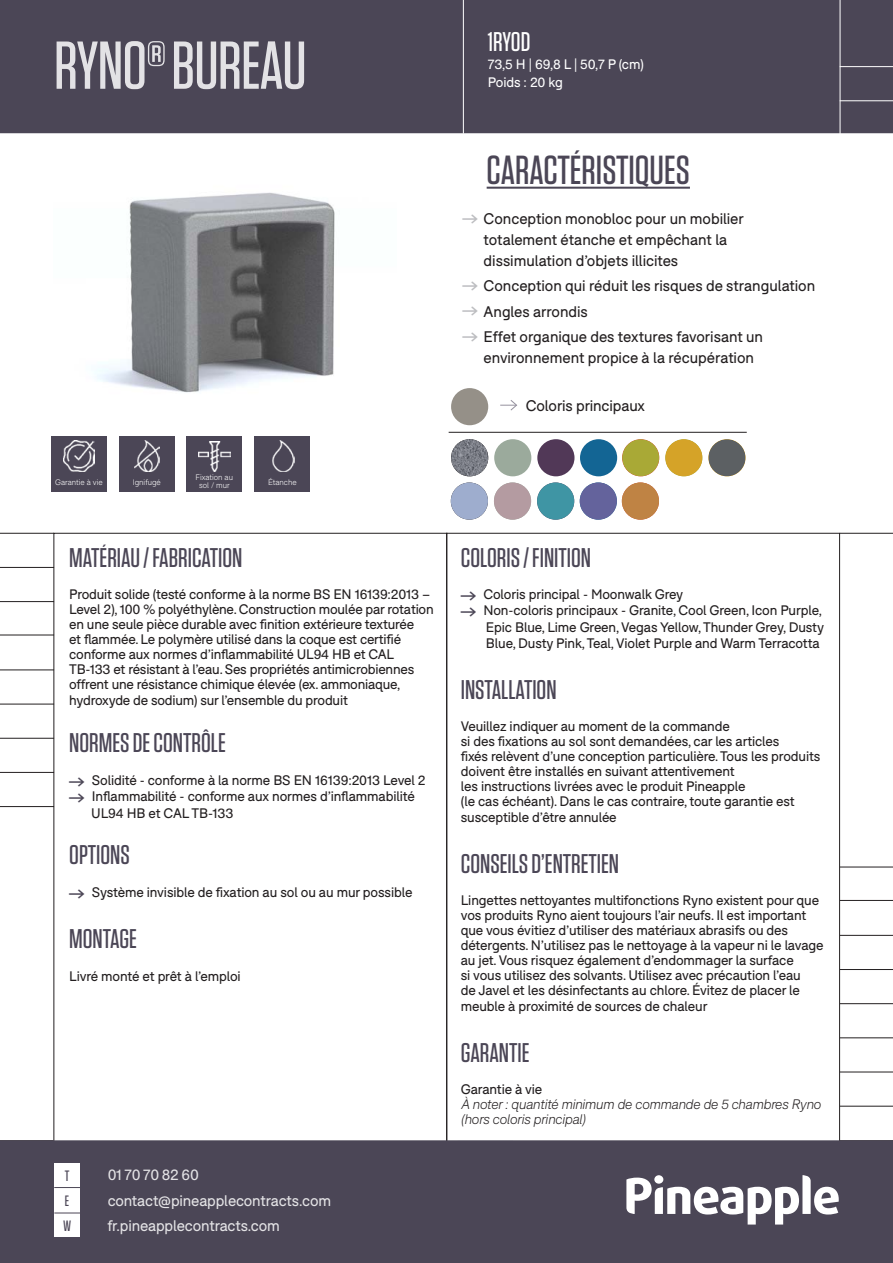
<style>
.page{position:relative;width:893px;height:1263px;background:#fff}
.page>*{position:absolute;margin:0;border:0;box-sizing:border-box;transform-origin:0 0}
.t1{font:500 67.5px "Tungsten";letter-spacing:-.01em;color:#fff}
.t2{font:500 40.5px "Tungsten";color:#4b4656}
.t3{font:500 27px "Tungsten";color:#4b4656}
.t4{font:500 27px "Tungsten";letter-spacing:-.005em;color:#fff}
.FEATURES___OPTIONS_b{font:15px/21px "F37 Bolton";letter-spacing:-.005em;color:#231f20}
.t5{font:15px "F37 Bolton";letter-spacing:-.01em;color:#fff}
.t6{font:500 15px "Tungsten";color:#4b4656}
.t7{font:13.5px/15px "F37 Bolton";letter-spacing:-.01em;color:#231f20}
.t8{font:italic 300 13.5px/15px "F37 Bolton";letter-spacing:-.02em;color:#231f20}
.t9{font:13.5px "F37 Bolton";letter-spacing:-.01em;color:#fff}
.t10{font:300 7.8px/7.8px "F37 Bolton";color:#fff;text-align:center}
.s1{font-family:"Pinearrow";color:#4b4656}
.s2{font-family:"Pinearrow";font-size:13.5px;color:#bcbdc0}
</style>
<div class="page">
<div style="left:1px;top:1px;width:891px;height:131px;background:#4b4656"></div>
<div style="left:0;top:0;width:893px;height:133px;border:2px solid #4b4656"></div>
<div style="left:1px;top:1141px;width:891px;height:121px;background:#4b4656"></div>
<div style="left:0;top:1140px;width:893px;height:123px;border:2px solid #4b4656"></div>
<hr style="left:840px;top:867px;width:53px;height:1px;background:#231f20">
<hr style="left:840px;top:1003px;width:53px;height:1px;background:#231f20">
<hr style="left:840px;top:935px;width:53px;height:1px;background:#231f20">
<hr style="left:840px;top:1072px;width:53px;height:1px;background:#231f20">
<hr style="left:840px;top:1037px;width:53px;height:1px;background:#231f20">
<hr style="left:840px;top:969px;width:53px;height:1px;background:#231f20">
<hr style="left:840px;top:1106px;width:53px;height:1px;background:#231f20">
<hr style="left:487px;top:187px;width:203px;height:2px;background:#4b4656">
<hr style="left:840px;top:900px;width:53px;height:1px;background:#231f20">
<svg style="left:626px;top:1175px;width:213px;height:49px"></svg>
<div style="left:654px;top:1175px;width:9px;height:9px;background:#fff;border-radius:50%"></div>
<div style="left:54px;top:1162px;width:26px;height:25px;background:#fff"></div>
<div style="left:54px;top:1187px;width:26px;height:25px;background:#fff"></div>
<svg style="left:54px;top:1187px;width:26px;height:1px"></svg>
<hr style="left:840px;top:533px;width:53px;height:1px;background:#231f20">
<hr style="left:840px;top:0;width:1px;height:135px;background:#fff">
<hr style="left:840px;top:66px;width:53px;height:1px;background:#fff">
<hr style="left:840px;top:100px;width:53px;height:1px;background:#fff">
<hr style="left:463px;top:0;width:1px;height:134px;background:#fff">
<hr style="left:0;top:601px;width:54px;height:1px;background:#231f20">
<hr style="left:0;top:738px;width:54px;height:1px;background:#231f20">
<hr style="left:0;top:669px;width:54px;height:1px;background:#231f20">
<hr style="left:0;top:533px;width:54px;height:1px;background:#231f20">
<hr style="left:0;top:806px;width:54px;height:1px;background:#231f20">
<hr style="left:0;top:772px;width:54px;height:1px;background:#231f20">
<hr style="left:0;top:704px;width:54px;height:1px;background:#231f20">
<hr style="left:0;top:567px;width:54px;height:1px;background:#231f20">
<hr style="left:0;top:635px;width:54px;height:1px;background:#231f20">
<div style="left:54px;top:1212px;width:26px;height:25px;background:#fff"></div>
<svg style="left:54px;top:1212px;width:26px;height:1px"></svg>
<img style="left:95px;top:192px;width:240px;height:201px">
<div style="left:186px;top:436px;width:56px;height:56px;background:#4b4656"></div>
<img style="left:198px;top:441px;width:32px;height:31px">
<div style="left:119px;top:436px;width:56px;height:56px;background:#4b4656"></div>
<img style="left:134px;top:440px;width:25px;height:31px">
<div style="left:51px;top:436px;width:56px;height:56px;background:#4b4656"></div>
<img style="left:63px;top:440px;width:32px;height:31px">
<div style="left:254px;top:436px;width:56px;height:56px;background:#4b4656"></div>
<img style="left:272px;top:441px;width:23px;height:30px">
<img style="left:451px;top:439px;width:37px;height:37px;border-radius:19px">
<div style="left:537px;top:439px;width:37px;height:37px;background:#513857;border-radius:50%"></div>
<div style="left:494px;top:439px;width:37px;height:37px;background:#9baa9c;border-radius:50%"></div>
<div style="left:580px;top:439px;width:37px;height:37px;background:#136594;border-radius:50%"></div>
<div style="left:451px;top:388px;width:37px;height:37px;background:#959088;border-radius:50%"></div>
<div style="left:708px;top:439px;width:37px;height:37px;background:#5c6063;border-radius:50%"></div>
<div style="left:622px;top:439px;width:37px;height:37px;background:#a9a936;border-radius:50%"></div>
<div style="left:665px;top:439px;width:37px;height:37px;background:#d5a328;border-radius:50%"></div>
<hr style="left:449px;top:432px;width:298px;height:1px;background:#231f20">
<svg style="left:500px;top:400px;width:17px;height:11px"></svg>
<img style="left:451px;top:482px;width:37px;height:38px;border-radius:19px">
<img style="left:537px;top:482px;width:37px;height:38px;border-radius:19px">
<img style="left:494px;top:482px;width:37px;height:38px;border-radius:19px">
<img style="left:580px;top:482px;width:37px;height:38px;border-radius:19px">
<img style="left:622px;top:482px;width:37px;height:38px;border-radius:19px">
<h1 class="t1" style="left:54px;top:30px;width:254px">RYNO® BUREAU</h1>
<p class="t10" style="left:196px;top:474px;width:39px">Fixation au sol / mur</p>
<p class="t10" style="left:268px;top:478px;width:30px">Étanche</p>
<p class="t10" style="left:55px;top:478px;width:49px">Garantie à vie</p>
<p class="t10" style="left:133px;top:478px;width:30px">Ignifugé</p>
<p class="t10" style="left:266px;top:481px;width:33px">retardant</p>
<p class="t3" style="left:69px;top:544px;width:175px">MATÉRIAU / FABRICATION</p>
<p class="t7" style="left:69px;top:586px;width:366px">Produit solide (testé conforme à la norme BS EN 16139:2013 – Level 2), 100 % polyéthylène. Construction moulée par rotation en une seule pièce durable avec finition extérieure texturée<br>et flammée. Le polymère utilisé dans la coque est certifié conforme aux normes d’inflammabilité UL94 HB et CAL TB-133 et résistant à l’eau. Ses propriétés antimicrobiennes offrent une résistance chimique élevée (ex. ammoniaque,</p>
<p class="t7" style="left:69px;top:693px;width:280px">hydroxyde de sodium) sur l’ensemble du produit</p>
<p class="t3" style="left:69px;top:728px;width:158px">NORMES DE CONTRÔLE</p>
<p class="t7" style="left:69px;top:772px;width:358px"><span class="s1">A</span> Solidité - conforme à la norme BS EN 16139:2013 Level 2</p>
<p class="t7" style="left:91px;top:788px;width:325px;line-height:16.5px;text-indent:-22px"><span class="s1">A</span> Inflammabilité - conforme aux normes d’inflammabilité<br>UL94 HB et CAL TB-133</p>
<p class="t3" style="left:69px;top:841px;width:62px">OPTIONS</p>
<p class="t7" style="left:69px;top:885px;width:345px"><span class="s1">A</span> Système invisible de fixation au sol ou au mur possible</p>
<p class="t3" style="left:69px;top:925px;width:69px">MONTAGE</p>
<p class="t7" style="left:69px;top:969px;width:173px">Livré monté et prêt à l’emploi</p>
<p class="t6" style="left:65px;top:1168px;width:6px">T</p>
<p class="t5" style="left:107px;top:1166px;width:93px">01 70 70 82 60</p>
<p class="t6" style="left:65px;top:1193px;width:6px">E</p>
<p class="t5" style="left:107px;top:1191px;width:225px">contact@pineapplecontracts.com</p>
<p class="t6" style="left:63px;top:1218px;width:10px">W</p>
<p class="t5" style="left:107px;top:1217px;width:174px">fr.pineapplecontracts.com</p>
<p class="t4" style="left:488px;top:27px;width:44px">1RYOD</p>
<p class="t9" style="left:488px;top:56px;width:158px">73,5 H | 69,8 L | 50,7 P (cm)</p>
<p class="t9" style="left:488px;top:74px;width:77px">Poids : 20 kg</p>
<p class="t2" style="left:487px;top:148px;width:205px">CARACTÉRISTIQUES</p>
<p class="FEATURES___OPTIONS_b" style="left:484px;top:208px;width:262px;text-indent:-21px"><span class="s2">A</span> Conception monobloc pour un mobilier totalement étanche et empêchant la dissimulation d’objets illicites</p>
<p class="FEATURES___OPTIONS_b" style="left:462px;top:276px;width:354px"><span class="s2">A</span> Conception qui réduit les risques de strangulation</p>
<p class="FEATURES___OPTIONS_b" style="left:462px;top:301px;width:127px"><span class="s2">A</span> Angles arrondis</p>
<p class="FEATURES___OPTIONS_b" style="left:484px;top:326px;width:281px;text-indent:-21px"><span class="s2">A</span> Effet organique des textures favorisant un environnement propice à la récupération</p>
<p class="FEATURES___OPTIONS_b" style="left:526px;top:395px;width:121px">Coloris principaux</p>
<p class="t3" style="left:461px;top:544px;width:132px">COLORIS / FINITION</p>
<p class="t7" style="left:461px;top:586px;width:363px;line-height:16.5px"><span class="s1">A</span> Coloris principal - Moonwalk Grey<br><span class="s1">A</span> Non-coloris principaux - Granite, Cool Green, Icon Purple,</p>
<p class="t7" style="left:486px;top:619px;width:339px">Epic Blue, Lime Green, Vegas Yellow, Thunder Grey, Dusty</p>
<p class="t7" style="left:486px;top:636px;width:335px">Blue, Dusty Pink, Teal, Violet Purple and Warm Terracotta</p>
<p class="t3" style="left:461px;top:676px;width:97px">INSTALLATION</p>
<p class="t7" style="left:461px;top:718px;width:361px">Veuillez indiquer au moment de la commande<br>si des fixations au sol sont demandées, car les articles<br>fixés relèvent d’une conception particulière. Tous les produits doivent être installés en suivant attentivement<br>les instructions livrées avec le produit Pineapple<br>(le cas échéant). Dans le cas contraire, toute garantie est</p>
<p class="t7" style="left:461px;top:810px;width:157px">susceptible d’être annulée</p>
<p class="t3" style="left:461px;top:850px;width:160px">CONSEILS D’ENTRETIEN</p>
<p class="t7" style="left:461px;top:892px;width:364px">Lingettes nettoyantes multifonctions Ryno existent pour que vos produits Ryno aient toujours l’air neufs. Il est important que vous évitiez d’utiliser des matériaux abrasifs ou des détergents. N’utilisez pas le nettoyage à la vapeur ni le lavage au jet. Vous risquez également d’endommager la surface<br>si vous utilisez des solvants. Utilisez avec précaution l’eau<br>de Javel et les désinfectants au chlore. Évitez de placer le</p>
<p class="t7" style="left:461px;top:999px;width:248px">meuble à proximité de sources de chaleur</p>
<p class="t3" style="left:461px;top:1039px;width:70px">GARANTIE</p>
<p class="t7" style="left:461px;top:1081px;width:83px">Garantie à vie</p>
<p class="t8" style="left:461px;top:1096px;width:362px">À noter : quantité minimum de commande de 5 chambres Ryno (hors coloris principal)</p>
</div>
